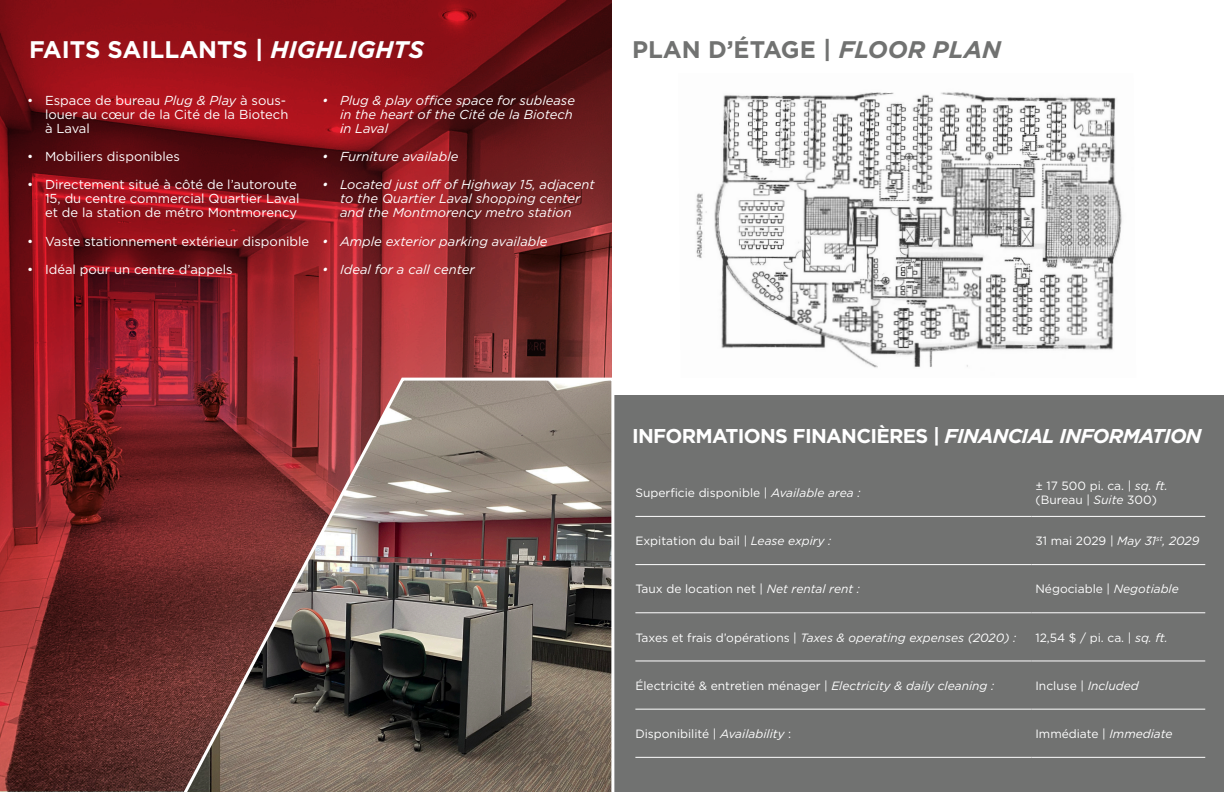
<style>
.page{position:relative;width:1224px;height:792px;background:#fff}
.page>*{position:absolute;margin:0;border:0;box-sizing:border-box;transform-origin:0 0}
.t1{font:700 24px "Gotham";color:#fff}
.t2{font:700 24px "Gotham";color:#717271}
.t3{font:700 20px "Gotham";letter-spacing:-.035em;color:#fff}
.t4{font:13px/14.1px "Gotham";color:#fff}
.t5{font:italic 13px/14.1px "Gotham";color:#fff}
.Spec_Title{font:12px "Gotham";color:#fff}
.Spec_Value{font:12px/14.4px "Gotham";color:#fff}
.Spec_Title-2{font:italic 12px "Gotham";color:#fff}
.s1{font-style:italic}
.s2{font-style:normal}
</style>
<div class="page">
<div style="left:612px;top:395px;width:612px;height:397px;background:#717271"></div>
<svg style="left:0;top:0;width:612px;height:791px;background:#7f1c20"></svg>
<img style="left:179px;top:375px;width:436px;height:417px">
<hr style="left:635px;top:516px;width:396px;height:1px;background:#fff">
<hr style="left:1031px;top:516px;width:174px;height:1px;background:#fff">
<hr style="left:635px;top:564px;width:396px;height:1px;background:#fff">
<hr style="left:1031px;top:564px;width:174px;height:1px;background:#fff">
<hr style="left:635px;top:613px;width:396px;height:1px;background:#fff">
<hr style="left:1031px;top:613px;width:174px;height:1px;background:#fff">
<hr style="left:635px;top:661px;width:396px;height:1px;background:#fff">
<hr style="left:1031px;top:661px;width:174px;height:1px;background:#fff">
<hr style="left:635px;top:709px;width:396px;height:1px;background:#fff">
<hr style="left:1031px;top:709px;width:174px;height:1px;background:#fff">
<hr style="left:635px;top:757px;width:396px;height:1px;background:#fff">
<hr style="left:1031px;top:757px;width:174px;height:1px;background:#fff">
<img style="left:696px;top:92px;width:426px;height:276px">
<p class="t1" style="left:29px;top:34px;width:397px">FAITS SAILLANTS | <span class="s1">HIGHLIGHTS</span></p>
<p class="t2" style="left:632px;top:34px;width:370px">PLAN D’ÉTAGE | <span class="s1">FLOOR PLAN</span></p>
<p class="t4" style="left:45px;top:93px;width:245px;text-indent:-18px">• Espace de bureau <span class="s1">Plug &amp; Play</span> à sous&shy;louer au cœur de la Cité de la Biotech à Laval</p>
<p class="t4" style="left:27px;top:149px;width:155px">• Mobiliers disponibles</p>
<p class="t4" style="left:45px;top:177px;width:256px;text-indent:-18px">• Directement situé à côté de l’autoroute<br>15, du centre commercial Quartier Laval et de la station de métro Montmorency</p>
<p class="t4" style="left:27px;top:234px;width:284px">• Vaste stationnement extérieur disponible</p>
<p class="t4" style="left:27px;top:262px;width:207px">• Idéal pour un centre d’appels</p>
<p class="t5" style="left:340px;top:93px;width:237px;text-indent:-18px">• Plug &amp; play office space for sublease in the heart of the Cité de la Biotech in Laval</p>
<p class="t5" style="left:322px;top:149px;width:138px">• Furniture available</p>
<p class="t5" style="left:322px;top:177px;width:274px;text-align:center">• Located just off of Highway 15, adjacent to the Quartier Laval shopping center<br>and the Montmorency metro station</p>
<p class="t5" style="left:322px;top:234px;width:227px">• Ample exterior parking available</p>
<p class="t5" style="left:322px;top:262px;width:154px">• Ideal for a call center</p>
<p class="t3" style="left:632px;top:423px;width:571px">INFORMATIONS FINANCIÈRES | <span class="s1">FINANCIAL INFORMATION</span></p>
<p class="Spec_Title" style="left:635px;top:485px;width:227px">Superficie disponible | <span class="s1">Available area :</span></p>
<p class="Spec_Value" style="left:1035px;top:478px;width:134px">± 17 500 pi. ca. | <span class="s1">sq. ft. </span>(Bureau | <span class="s1">Suite</span> 300)</p>
<p class="Spec_Title" style="left:635px;top:533px;width:197px">Expitation du bail | <span class="s1">Lease expiry :</span></p>
<p class="Spec_Value" style="left:1035px;top:534px;width:165px">31 mai 2029 | <span class="s1">May 31</span><sup>st</sup><span class="s1">, 2029</span></p>
<p class="Spec_Title" style="left:635px;top:582px;width:226px">Taux de location net | <span class="s1">Net rental rent :</span></p>
<p class="Spec_Value" style="left:1035px;top:582px;width:145px">Négociable | <span class="s1">Negotiable</span></p>
<p class="Spec_Title-2" style="left:635px;top:630px;width:382px"><span class="s2">Taxes et frais d’opérations |</span> Taxes &amp; operating expenses (2020) :</p>
<p class="Spec_Value" style="left:1035px;top:630px;width:134px">12,54 $ / pi. ca. | <span class="s1">sq. ft.</span></p>
<p class="Spec_Title" style="left:635px;top:678px;width:360px">Électricité &amp; entretien ménager | <span class="s1">Electricity &amp; daily cleaning :</span></p>
<p class="Spec_Value" style="left:1035px;top:678px;width:105px">Incluse | <span class="s1">Included</span></p>
<p class="Spec_Title" style="left:635px;top:726px;width:157px">Disponibilité | <span class="s1">Availability</span> :</p>
<p class="Spec_Value" style="left:1035px;top:726px;width:139px">Immédiate | <span class="s1">Immediate</span></p>
</div>
